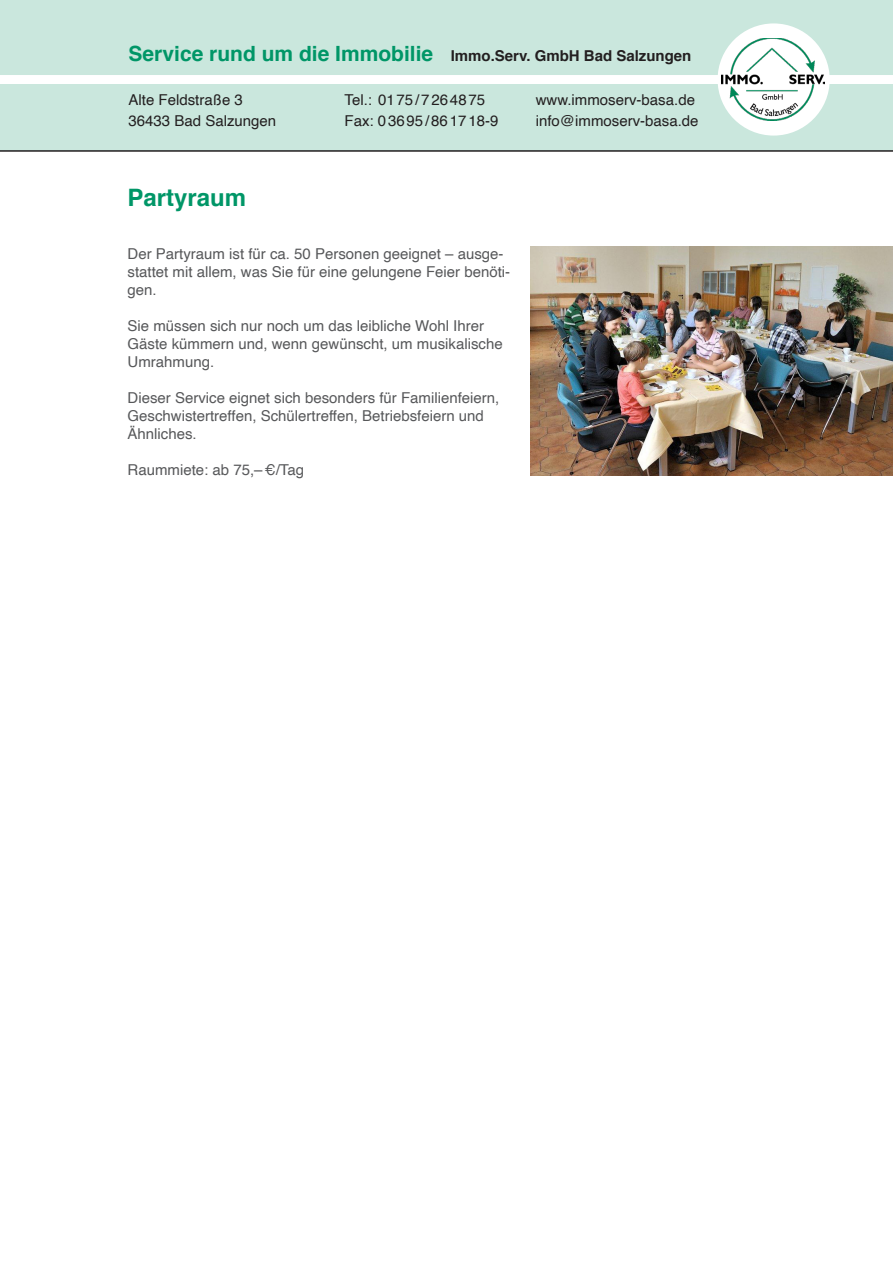
<style>
.page{position:relative;width:893px;height:1263px;background:#fff}
.page>*{position:absolute;margin:0;border:0;box-sizing:border-box;transform-origin:0 0}
.t1{font:700 24px "Helvetica";color:#009667}
.t2{font:15px/18px "Helvetica";color:#57585a}
.t3{font:15px "Helvetica";color:#231f20}
.t4{font:700 15px "Helvetica";color:#231f20}
.s1{font-size:21px;color:#009667}
</style>
<div class="page">
<div style="left:0;top:0;width:893px;height:151px;background:#cae7dd"></div>
<div style="left:718px;top:23px;width:112px;height:113px;background:#fff;border-radius:50%"></div>
<div style="left:0;top:75px;width:893px;height:9px;background:#fff"></div>
<img style="left:722px;top:38px;width:103px;height:83px">
<hr style="left:0;top:150px;width:893px;height:2px;background:#231f20">
<img style="left:531px;top:247px;width:362px;height:228px">
<p class="t4" style="left:129px;top:44px;width:564px"><span class="s1">Service rund um die Immobilie</span> Immo.Serv. GmbH Bad Salzungen</p>
<p class="t3" style="left:129px;top:89px;width:116px">Alte Feldstraße 3</p>
<p class="t3" style="left:129px;top:110px;width:149px">36433 Bad Salzungen</p>
<p class="t3" style="left:344px;top:89px;width:142px">Tel.: 0175/7264875</p>
<p class="t3" style="left:344px;top:110px;width:155px">Fax: 03695/861718-9</p>
<p class="t1" style="left:128px;top:179px;width:120px">Partyraum</p>
<p class="t2" style="left:128px;top:245px;width:384px">Der Partyraum ist für ca. 50 Personen geeignet – ausge&shy;stattet mit allem, was Sie für eine gelungene Feier benöti&shy;gen.</p>
<p class="t2" style="left:128px;top:317px;width:377px">Sie müssen sich nur noch um das leibliche Wohl Ihrer<br>Gäste kümmern und, wenn gewünscht, um musikalische<br>Umrahmung.</p>
<p class="t2" style="left:128px;top:389px;width:373px">Dieser Service eignet sich besonders für Familienfeiern,<br>Geschwistertreffen, Schülertreffen, Betriebsfeiern und<br>Ähnliches.</p>
<p class="t2" style="left:128px;top:461px;width:178px">Raummiete: ab 75,–€/Tag</p>
<p class="t3" style="left:536px;top:89px;width:161px">www.immoserv-basa.de</p>
<p class="t3" style="left:536px;top:110px;width:164px">info@immoserv-basa.de</p>
</div>
